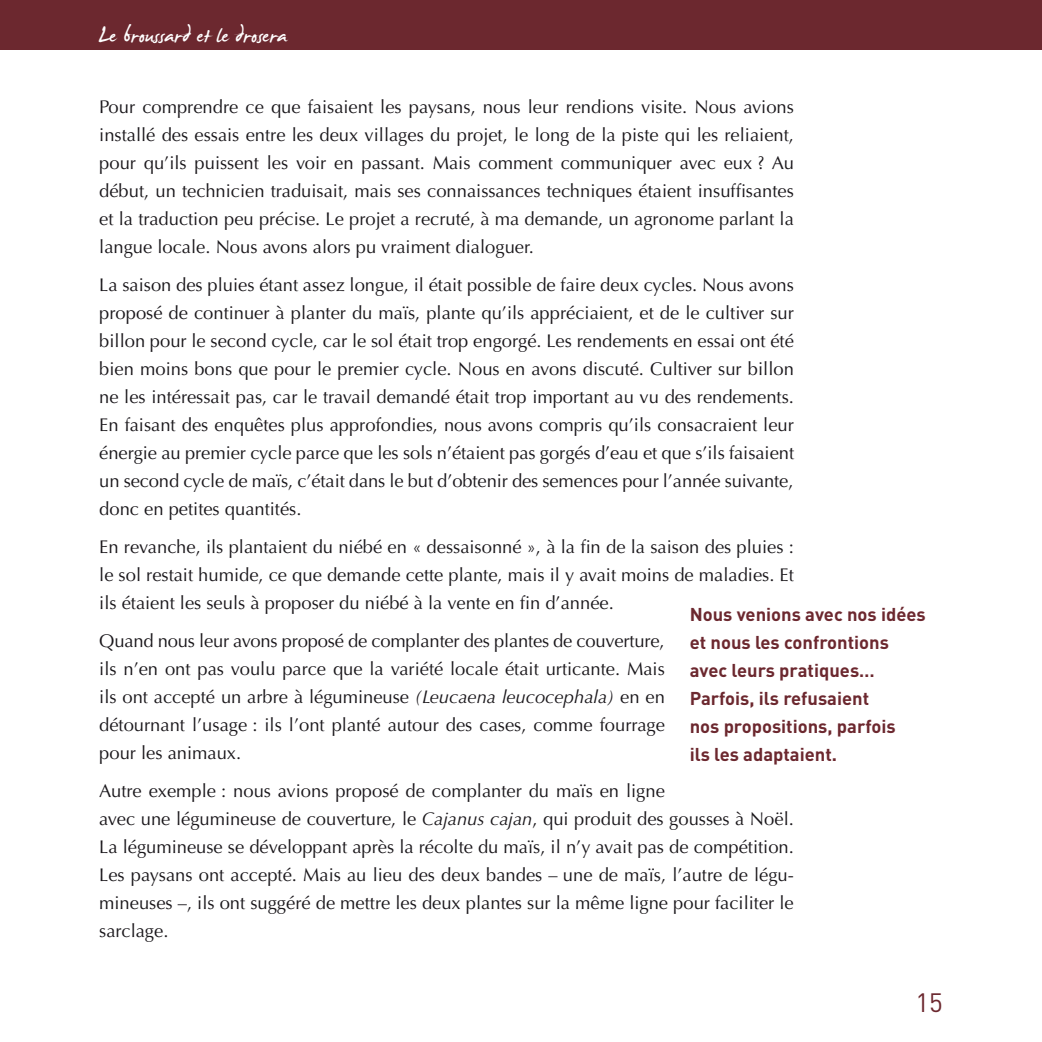
<style>
.page{position:relative;width:1042px;height:1042px;background:#fff}
.page>*{position:absolute;margin:0;border:0;box-sizing:border-box;transform-origin:0 0}
.t1{font:35px "James Fajardo";color:#fff}
.t2{font:26.25px "DIN";color:#6c282f}
.t3{font:18.38px/28px "Optima";color:#1a171b;text-align:justify}
.t4{font:700 18.38px/28px "DIN";color:#6c282f}
.s1{font-style:italic}
</style>
<div class="page">
<div style="left:0;top:0;width:1042px;height:50px;background:#6c282f"></div>
<h1 class="t1" style="left:99px;top:18px;width:190px">Le broussard et le drosera</h1>
<p class="t3" style="left:99px;top:93px;width:696px">Pour comprendre ce que faisaient les paysans, nous leur rendions visite. Nous avions installé des essais entre les deux villages du projet, le long de la piste qui les reliaient, pour qu’ils puissent les voir en passant. Mais comment communiquer avec eux ? Au début, un technicien traduisait, mais ses connaissances techniques étaient insuffisantes et la traduction peu précise. Le projet a recruté, à ma demande, un agronome parlant la langue locale. Nous avons alors pu vraiment dialoguer.</p>
<p class="t3" style="left:99px;top:271px;width:696px">La saison des pluies étant assez longue, il était possible de faire deux cycles. Nous avons proposé de continuer à planter du maïs, plante qu’ils appréciaient, et de le cultiver sur billon pour le second cycle, car le sol était trop engorgé. Les rendements en essai ont été bien moins bons que pour le premier cycle. Nous en avons discuté. Cultiver sur billon ne les intéressait pas, car le travail demandé était trop important au vu des rendements.<br>En faisant des enquêtes plus approfondies, nous avons compris qu’ils consacraient leur énergie au premier cycle parce que les sols n’étaient pas gorgés d’eau et que s’ils faisaient un second cycle de maïs, c’était dans le but d’obtenir des semences pour l’année suivante, donc en petites quantités.</p>
<p class="t3" style="left:99px;top:533px;width:696px">En revanche, ils plantaient du niébé en « dessaisonné », à la fin de la saison des pluies : le sol restait humide, ce que demande cette plante, mais il y avait moins de maladies. Et ils étaient les seuls à proposer du niébé à la vente en fin d’année.</p>
<p class="t3" style="left:99px;top:626px;width:567px">Quand nous leur avons proposé de complanter des plantes de couverture, ils n’en ont pas voulu parce que la variété locale était urticante. Mais ils ont accepté un arbre à légumineuse <span class="s1">(Leucaena leucocephala)</span> en en détournant l’usage : ils l’ont planté autour des cases, comme fourrage pour les animaux.</p>
<p class="t3" style="left:99px;top:776px;width:696px;text-align:left">Autre exemple : nous avions proposé de complanter du maïs en ligne<br>avec une légumineuse de couverture, le <span class="s1">Cajanus cajan</span>, qui produit des gousses à Noël.<br>La légumineuse se développant après la récolte du maïs, il n’y avait pas de compétition.<br>Les paysans ont accepté. Mais au lieu des deux bandes – une de maïs, l’autre de légu&shy;mineuses –, ils ont suggéré de mettre les deux plantes sur la même ligne pour faciliter le sarclage.</p>
<p class="t4" style="left:690px;top:599px;width:238px">Nous venions avec nos idées et nous les confrontions avec leurs pratiques…<br>Parfois, ils refusaient<br>nos propositions, parfois<br>ils les adaptaient.</p>
<h2 class="t2" style="left:915px;top:986px;width:25px">15</h2>
</div>
